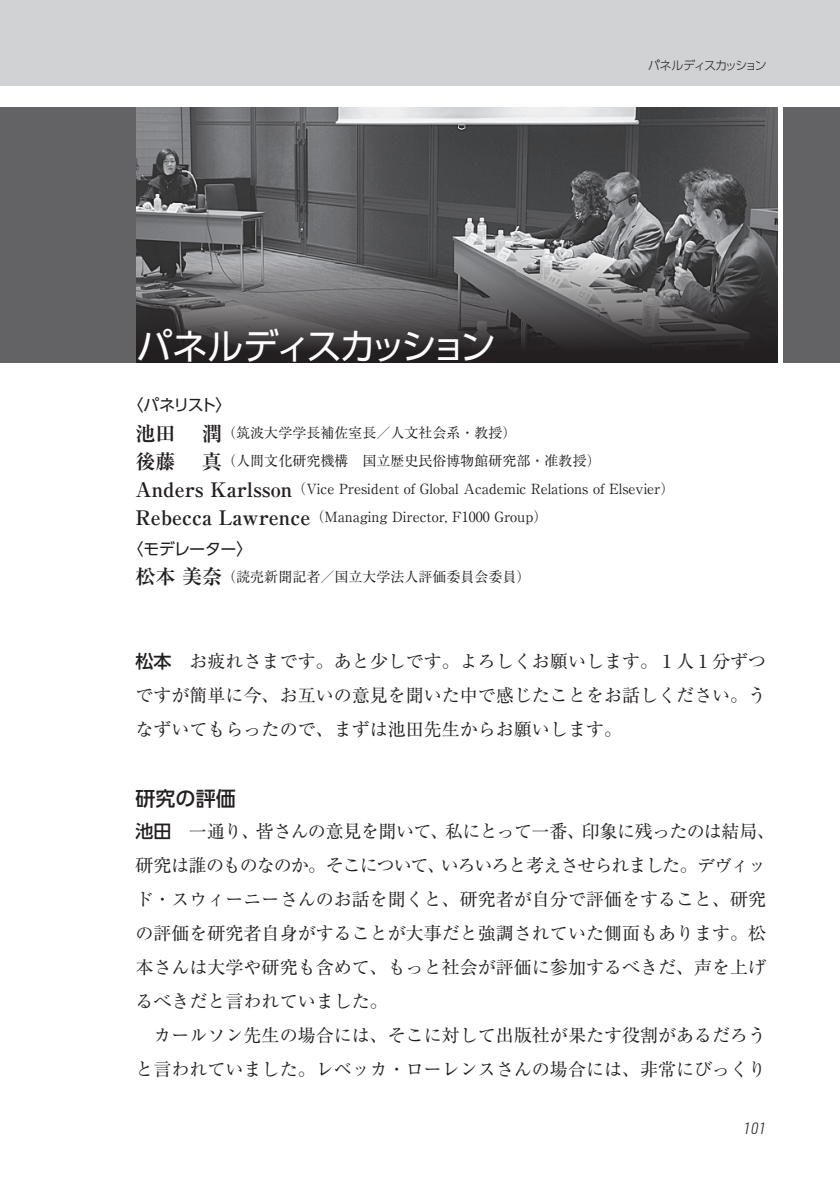
<style>
.page{position:relative;width:840px;height:1191px;background:#fff}
.page>*{position:absolute;margin:0;border:0;box-sizing:border-box;transform-origin:0 0}
.t1{font:36px "BIZ UDP Shin Go";color:#fff}
.t2{font:20px "BIZ UDP Shin Go Medium";color:#231f20}
.t3{font:18px/34px "Ryumin Pro";color:#231f20;text-align:justify}
.t4{font:16px "BIZ UDP Shin Go";color:#231f20}
.t5{font:italic 300 16px "URWDIN Semi Cond";color:#231f20}
.t6{font:14px/28px "Ryumin Pro";color:#231f20}
.t7{font:12px "BIZ UDP Shin Go Light";color:#231f20}
.s1{font-weight:700;font-size:20px}
.s2{font-family:"BIZ UD Shin Go Medium"}
</style>
<div class="page">
<div style="left:0;top:0;width:839px;height:85px;background:#d1d2d4"></div>
<div style="left:782px;top:108px;width:57px;height:255px;background:#636366"></div>
<div style="left:0;top:108px;width:136px;height:255px;background:#636366"></div>
<img style="left:137px;top:108px;width:640px;height:255px">
<h1 class="t1" style="left:137px;top:328px;width:359px">パネルディスカッション</h1>
<p class="t7" style="left:647px;top:60px;width:120px">パネルディスカッション</p>
<p class="t4" style="left:135px;top:397px;width:89px">〈パネリスト〉</p>
<p class="t6" style="left:135px;top:418px;width:540px"><span class="s1">池田 　潤</span>（筑波大学学長補佐室長／人文社会系・教授）<br><span class="s1">後藤 　真</span>（人間文化研究機構　国立歴史民俗博物館研究部・准教授）<br><span class="s1">Anders Karlsson</span>（Vice President of Global Academic Relations of Elsevier）<span class="s1">Rebecca Lawrence</span>（Managing Director, F1000 Group）</p>
<p class="t4" style="left:135px;top:541px;width:110px">〈モデレーター〉</p>
<p class="t6" style="left:135px;top:562px;width:396px"><span class="s1">松本 美奈</span>（読売新聞記者／国立大学法人評価委員会委員）</p>
<p class="t3" style="left:135px;top:643px;width:631px"><span class="s2">松本</span>　お疲れさまです。あと少しです。よろしくお願いします。１人１分ずつですが簡単に今、お互いの意見を聞いた中で感じたことをお話しください。うなずいてもらったので、まずは池田先生からお願いします。</p>
<p class="t2" style="left:135px;top:788px;width:102px">研究の評価</p>
<p class="t3" style="left:135px;top:813px;width:640px;text-align:left"><span class="s2">池田</span>　一通り、皆さんの意見を聞いて、私にとって一番、印象に残ったのは結局、研究は誰のものなのか。そこについて、いろいろと考えさせられました。デヴィッド・スウィーニーさんのお話を聞くと、研究者が自分で評価をすること、研究の評価を研究者自身がすることが大事だと強調されていた側面もあります。松本さんは大学や研究も含めて、もっと社会が評価に参加するべきだ、声を上げるべきだと言われていました。</p>
<p class="t3" style="left:135px;top:1017px;width:631px;text-align:right">カールソン先生の場合には、そこに対して出版社が果たす役割があるだろうと言われていました。レベッカ・ローレンスさんの場合には、非常にびっくり</p>
<p class="t5" style="left:742px;top:1117px;width:25px">101</p>
</div>
